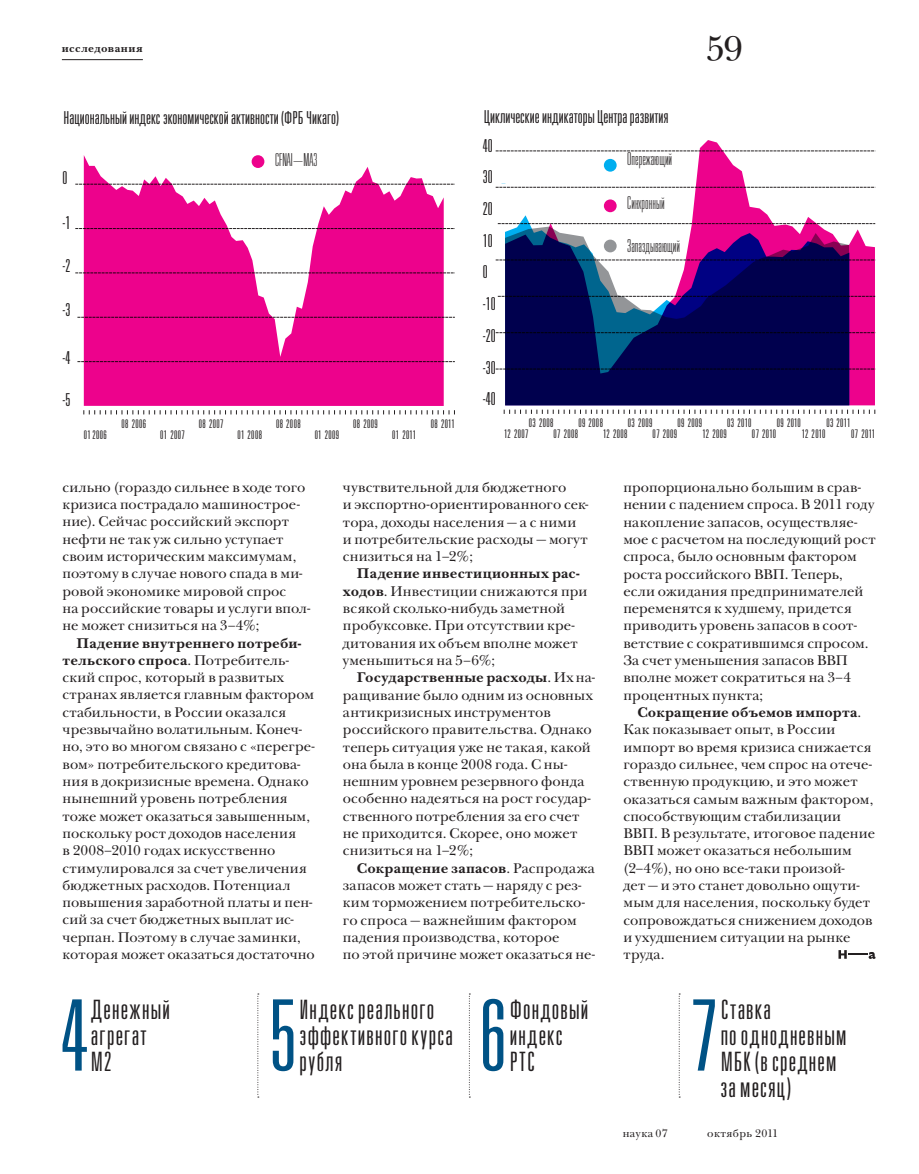
<style>
.page{position:relative;width:919px;height:1174px;background:#fff}
.page>*{position:absolute;margin:0;border:0;box-sizing:border-box;transform-origin:0 0}
.t1{font:99.75px "Unicum Cond Light C";color:#005285}
.t2{font:36px "New Baskerville ITC";color:#231f20}
.t3{font:27px/26px "Unicum Cond Light C";letter-spacing:.045em;color:#231f20}
.t4{font:18px "Unicum Cond Light C";color:#231f20}
.t5{font:18px "Unicum Cond Thin C";color:#231f20}
.t6{font:14.55px/17.2px "New Baskerville ITC";letter-spacing:.01em;color:#231f20}
.t7{font:12px "Unicum Cond Light C";letter-spacing:.03em;color:#231f20}
.t8{font:11.25px "New Baskerville ITC";letter-spacing:.035em;color:#231f20}
.t9{font:700 11.25px "New Baskerville ITC";letter-spacing:.035em;color:#231f20}
.s1{font-weight:700}
</style>
<div class="page">
<hr style="left:62px;top:59px;width:81px;height:1px;background:#231f20">
<svg style="left:838px;top:950px;width:37px;height:9px"></svg>
<svg style="left:77px;top:317px;width:378px;height:1px"></svg>
<svg style="left:77px;top:361px;width:378px;height:1px"></svg>
<svg style="left:75px;top:273px;width:380px;height:1px"></svg>
<svg style="left:75px;top:184px;width:380px;height:1px"></svg>
<svg style="left:75px;top:228px;width:380px;height:1px"></svg>
<svg style="left:84px;top:410px;width:371px;height:4px"></svg>
<svg style="left:84px;top:155px;width:359px;height:251px;fill:#ed028c"></svg>
<svg style="left:505px;top:140px;width:369px;height:265px"></svg>
<svg style="left:505px;top:215px;width:344px;height:190px"></svg>
<svg style="left:505px;top:227px;width:343px;height:178px;background:#2c256b"></svg>
<div style="left:604px;top:159px;width:12px;height:13px;background:#00aeef;border-radius:50%"></div>
<div style="left:604px;top:199px;width:12px;height:13px;background:#ed028c;border-radius:50%"></div>
<div style="left:604px;top:240px;width:12px;height:12px;background:#939598;border-radius:50%"></div>
<svg style="left:504px;top:409px;width:371px;height:5px"></svg>
<svg style="left:257px;top:993px;width:2px;height:104px"></svg>
<svg style="left:469px;top:993px;width:1px;height:104px"></svg>
<svg style="left:678px;top:993px;width:2px;height:104px"></svg>
<p class="t9" style="left:62px;top:42px;width:82px">исследования</p>
<h2 class="t2" style="left:707px;top:19px;width:37px">59</h2>
<p class="t4" style="left:63px;top:108px;width:277px">Национальный индекс экономической активности (ФРБ Чикаго)</p>
<p class="t5" style="left:275px;top:150px;width:44px">CFNAI-MA3</p>
<p class="t4" style="left:63px;top:168px;width:6px">0</p>
<p class="t4" style="left:63px;top:213px;width:9px">-1</p>
<p class="t4" style="left:484px;top:107px;width:186px">Циклические индикаторы Центра развития</p>
<p class="t5" style="left:627px;top:150px;width:46px">Опережающий</p>
<p class="t5" style="left:627px;top:193px;width:39px">Синхронный</p>
<p class="t5" style="left:627px;top:236px;width:54px">Запаздывающий</p>
<p class="t4" style="left:483px;top:136px;width:11px">40</p>
<p class="t4" style="left:483px;top:167px;width:11px">30</p>
<p class="t4" style="left:483px;top:199px;width:11px">20</p>
<p class="t4" style="left:483px;top:230px;width:11px">10</p>
<p class="t4" style="left:63px;top:256px;width:9px">-2</p>
<p class="t4" style="left:63px;top:300px;width:9px">-3</p>
<p class="t4" style="left:483px;top:262px;width:6px">0</p>
<p class="t4" style="left:483px;top:294px;width:14px">-10</p>
<p class="t4" style="left:483px;top:326px;width:14px">-20</p>
<p class="t4" style="left:63px;top:348px;width:9px">-4</p>
<p class="t4" style="left:483px;top:357px;width:14px">-30</p>
<p class="t4" style="left:63px;top:390px;width:9px">-5</p>
<p class="t4" style="left:483px;top:389px;width:14px">-40</p>
<p class="t7" style="left:121px;top:417px;width:26px">08 2006</p>
<p class="t7" style="left:199px;top:417px;width:26px">08 2007</p>
<p class="t7" style="left:276px;top:417px;width:26px">08 2008</p>
<p class="t7" style="left:353px;top:417px;width:26px">08 2009</p>
<p class="t7" style="left:431px;top:417px;width:26px">08 2011</p>
<p class="t7" style="left:84px;top:428px;width:24px">01 2006</p>
<p class="t7" style="left:160px;top:428px;width:26px">01 2007</p>
<p class="t7" style="left:237px;top:428px;width:26px">01 2008</p>
<p class="t7" style="left:314px;top:428px;width:26px">01 2009</p>
<p class="t7" style="left:392px;top:428px;width:26px">01 2011</p>
<p class="t7" style="left:528px;top:416px;width:26px">03 2008</p>
<p class="t7" style="left:578px;top:416px;width:26px">09 2008</p>
<p class="t7" style="left:628px;top:416px;width:26px">03 2009</p>
<p class="t7" style="left:677px;top:416px;width:26px">09 2009</p>
<p class="t7" style="left:727px;top:416px;width:26px">03 2010</p>
<p class="t7" style="left:776px;top:416px;width:26px">09 2010</p>
<p class="t7" style="left:826px;top:416px;width:26px">03 2011</p>
<p class="t7" style="left:504px;top:427px;width:26px">12 2007</p>
<p class="t7" style="left:553px;top:427px;width:26px">07 2008</p>
<p class="t7" style="left:603px;top:427px;width:26px">12 2008</p>
<p class="t7" style="left:652px;top:427px;width:26px">07 2009</p>
<p class="t7" style="left:702px;top:427px;width:26px">12 2009</p>
<p class="t7" style="left:751px;top:427px;width:26px">07 2010</p>
<p class="t7" style="left:801px;top:427px;width:25px">12 2010</p>
<p class="t7" style="left:851px;top:427px;width:26px">07 2011</p>
<p class="t6" style="left:62px;top:479px;width:249px">сильно (гораздо сильнее в ходе того кризиса пострадало машинострое&shy;ние). Сейчас российский экспорт нефти не так уж сильно уступает своим историческим максимумам, поэтому в случае нового спада в ми&shy;ровой экономике мировой спрос<br>на российские товары и услуги впол&shy;не может снизиться на 3–4%;</p>
<p class="t6" style="left:62px;top:634px;width:254px;text-indent:14px"><span class="s1">Падение внутреннего потреби&shy;тельского спроса</span>. Потребитель&shy;ский спрос, который в развитых странах является главным фактором стабильности, в России оказался чрезвычайно волатильным. Конеч&shy;но, это во многом связано с «перегре&shy;вом» потребительского кредитова&shy;ния в докризисные времена. Однако нынешний уровень потребления тоже может оказаться завышенным, поскольку рост доходов населения<br>в 2008–2010 годах искусственно стимулировался за счет увеличения бюджетных расходов. Потенциал повышения заработной платы и пен&shy;сий за счет бюджетных выплат ис&shy;черпан. Поэтому в случае заминки, которая может оказаться достаточно</p>
<p class="t6" style="left:343px;top:479px;width:247px">чувствительной для бюджетного<br>и экспортно-ориентированного сек&shy;тора, доходы населения — а с ними и потребительские расходы — могут снизиться на 1–2%;</p>
<p class="t6" style="left:343px;top:565px;width:246px;text-indent:14px"><span class="s1">Падение инвестиционных рас&shy;ходов</span>. Инвестиции снижаются при всякой сколько-нибудь заметной пробуксовке. При отсутствии кре&shy;дитования их объем вполне может уменьшиться на 5–6%;</p>
<p class="t6" style="left:343px;top:669px;width:254px;text-indent:14px"><span class="s1">Государственные расходы</span>. Их на&shy;ращивание было одним из основных антикризисных инструментов российского правительства. Однако теперь ситуация уже не такая, какой она была в конце 2008 года. С ны&shy;нешним уровнем резервного фонда особенно надеяться на рост государ&shy;ственного потребления за его счет не приходится. Скорее, оно может снизиться на 1–2%;</p>
<p class="t6" style="left:343px;top:859px;width:254px;text-indent:14px"><span class="s1">Сокращение запасов</span>. Распродажа запасов может стать — наряду с рез&shy;ким торможением потребительско&shy;го спроса — важнейшим фактором падения производства, которое<br>по этой причине может оказаться не-</p>
<p class="t6" style="left:623px;top:479px;width:254px">пропорционально большим в срав&shy;нении с падением спроса. В 2011 году накопление запасов, осуществляе&shy;мое с расчетом на последующий рост спроса, было основным фактором роста российского ВВП. Теперь, если ожидания предпринимателей переменятся к худшему, придется приводить уровень запасов в соот&shy;ветствие с сократившимся спросом.<br>За счет уменьшения запасов ВВП вполне может сократиться на 3–4 процентных пункта;</p>
<p class="t6" style="left:623px;top:704px;width:253px;text-indent:14px"><span class="s1">Сокращение объемов импорта</span>.<br>Как показывает опыт, в России импорт во время кризиса снижается гораздо сильнее, чем спрос на отече&shy;ственную продукцию, и это может оказаться самым важным фактором, способствующим стабилизации<br>ВВП. В результате, итоговое падение<br>ВВП может оказаться небольшим (2–4%), но оно все-таки произой-<br>дет — и это станет довольно ощути&shy;мым для населения, поскольку будет сопровождаться снижением доходов и ухудшением ситуации на рынке труда.</p>
<h1 class="t1" style="left:61px;top:981px;width:29px">4</h1>
<h3 class="t3" style="left:91px;top:996px;width:80px">Денежный агрегат<br>M2</h3>
<h1 class="t1" style="left:269px;top:981px;width:29px">5</h1>
<h3 class="t3" style="left:299px;top:996px;width:155px">Индекс реального эффективного курса рубля</h3>
<h1 class="t1" style="left:479px;top:981px;width:29px">6</h1>
<h3 class="t3" style="left:510px;top:996px;width:80px">Фондовый индекс<br>РТС</h3>
<h1 class="t1" style="left:690px;top:981px;width:29px">7</h1>
<h3 class="t3" style="left:720px;top:996px;width:127px">Ставка<br>по однодневным<br>МБК (в среднем замесяц)</h3>
<p class="t8" style="left:622px;top:1126px;width:47px">наука 07</p>
<p class="t8" style="left:707px;top:1126px;width:72px">октябрь 2011</p>
</div>
